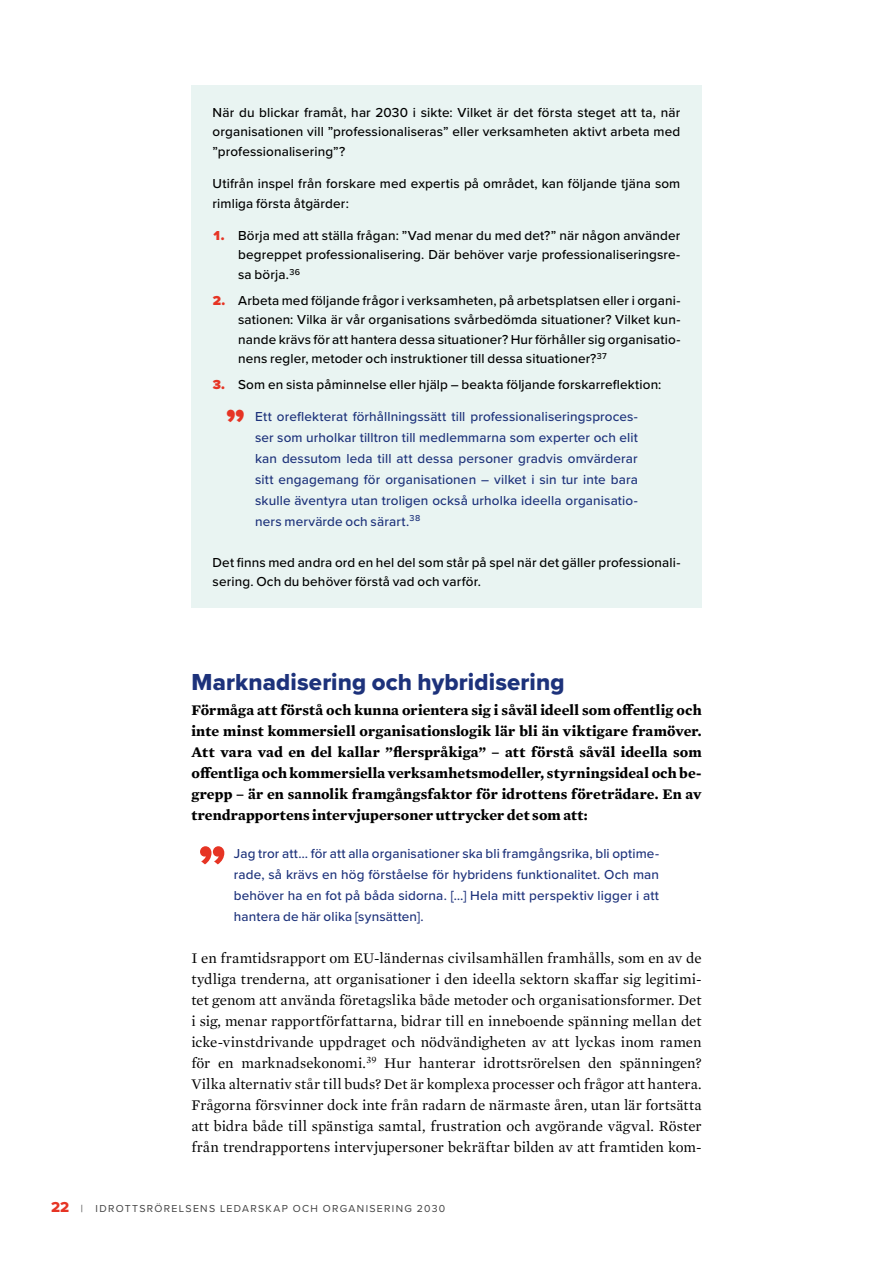
<style>
.page{position:relative;width:893px;height:1263px;background:#fff}
.page>*{position:absolute;margin:0;border:0;box-sizing:border-box;transform-origin:0 0}
.t1{font:900 52.05px "Proxima Nova";color:#e63424}
.t2{font:900 36px "Proxima Nova";color:#e63424}
.t3{font:24px "Proxima Nova Extrabld";letter-spacing:.005em;color:#1d327b}
.t4{font:15px/21px "Mercury Text G1";letter-spacing:-.005em;color:#000;text-align:justify}
.t5{font:700 15px/21px "Mercury Text G1";color:#000;text-align:justify}
.t6{font:500 13.5px/19.5px "Proxima Nova";letter-spacing:.01em;color:#000;text-align:justify}
.t7{font:500 13.5px/21px "Proxima Nova";letter-spacing:.01em;color:#1d327b;text-align:justify}
.t8{font:10.5px "Proxima Nova";letter-spacing:.125em;color:#434343}
.s1{font-weight:900;color:#e63424}
.s2{font-family:"Proxima Nova Extrabld";font-size:15px;color:#e63424}
</style>
<div class="page">
<div style="left:191px;top:85px;width:511px;height:522px;background:#e9f4f2"></div>
<p class="t6" style="left:213px;top:102px;width:469px">När du blickar framåt, har 2030 i sikte: Vilket är det första steget att ta, när organisationen vill ”professionaliseras” eller verksamheten aktivt arbeta med ”professionalisering”?</p>
<p class="t6" style="left:213px;top:173px;width:469px">Utifrån inspel från forskare med expertis på området, kan följande tjäna som rimliga första åtgärder:</p>
<p class="t6" style="left:238px;top:225px;width:444px;text-indent:-26px"><span class="s1">1.</span> Börja med att ställa frågan: ”Vad menar du med det?” när någon använder begreppet professionalisering. Där behöver varje professionaliseringsre&shy;sa börja.<sup>36</sup></p>
<p class="t6" style="left:238px;top:290px;width:444px;text-indent:-26px"><span class="s1">2.</span> Arbeta med följande frågor i verksamheten, på arbetsplatsen eller i organi&shy;sationen: Vilka är vår organisations svårbedömda situationer? Vilket kun&shy;nande krävs för att hantera dessa situationer? Hur förhåller sig organisatio&shy;nens regler, metoder och instruktioner till dessa situationer?<sup>37</sup></p>
<p class="t6" style="left:213px;top:374px;width:450px"><span class="s1">3.</span> Som en sista påminnelse eller hjälp – beakta följande forskarreflektion:</p>
<p class="t7" style="left:255px;top:405px;width:384px">Ett oreflekterat förhållningssätt till professionaliseringsproces&shy;ser som urholkar tilltron till medlemmarna som experter och elit kan dessutom leda till att dessa personer gradvis omvärderar sitt engagemang för organisationen – vilket i sin tur inte bara skulle äventyra utan troligen också urholka ideella organisatio&shy;ners mervärde och särart.<sup>38</sup></p>
<p class="t6" style="left:213px;top:552px;width:469px">Det finns med andra ord en hel del som står på spel när det gäller professionali&shy;sering. Och du behöver förstå vad och varför.</p>
<h2 class="t2" style="left:226px;top:395px;width:21px">”</h2>
<h3 class="t3" style="left:191px;top:664px;width:375px">Marknadisering och hybridisering</h3>
<p class="t5" style="left:191px;top:699px;width:512px">Förmåga att förstå och kunna orientera sig i såväl ideell som offentlig och inte minst kommersiell organisationslogik lär bli än viktigare framöver.<br>Att vara vad en del kallar ”flerspråkiga” – att förstå såväl ideella som offentliga och kommersiella verksamhetsmodeller, styrningsideal och be&shy;grepp – är en sannolik framgångsfaktor för idrottens företrädare. En av trendrapportens intervjupersoner uttrycker det som att:</p>
<p class="t7" style="left:234px;top:842px;width:427px">Jag tror att… för att alla organisationer ska bli framgångsrika, bli optime&shy;rade, så krävs en hög förståelse för hybridens funktionalitet. Och man behöver ha en fot på båda sidorna. […] Hela mitt perspektiv ligger i att hantera de här olika [synsätten].</p>
<p class="t4" style="left:191px;top:947px;width:512px">I en framtidsrapport om EU-ländernas civilsamhällen framhålls, som en av de tydliga trenderna, att organisationer i den ideella sektorn skaffar sig legitimi&shy;tet genom att använda företagslika både metoder och organisationsformer. Det i sig, menar rapportförfattarna, bidrar till en inneboende spänning mellan det icke-vinstdrivande uppdraget och nödvändigheten av att lyckas inom ramen för en marknadsekonomi.<sup>39</sup> Hur hanterar idrottsrörelsen den spänningen?<br>Vilka alternativ står till buds? Det är komplexa processer och frågor att hantera.<br>Frågorna försvinner dock inte från radarn de närmaste åren, utan lär fortsätta att bidra både till spänstiga samtal, frustration och avgörande vägval. Röster från trendrapportens intervjupersoner bekräftar bilden av att framtiden kom-</p>
<h1 class="t1" style="left:198px;top:825px;width:29px">”</h1>
<p class="t8" style="left:51px;top:1200px;width:396px"><span class="s2">22</span> | IDROTTSRÖRELSENS LEDARSKAP OCH ORGANISERING 2030</p>
</div>
